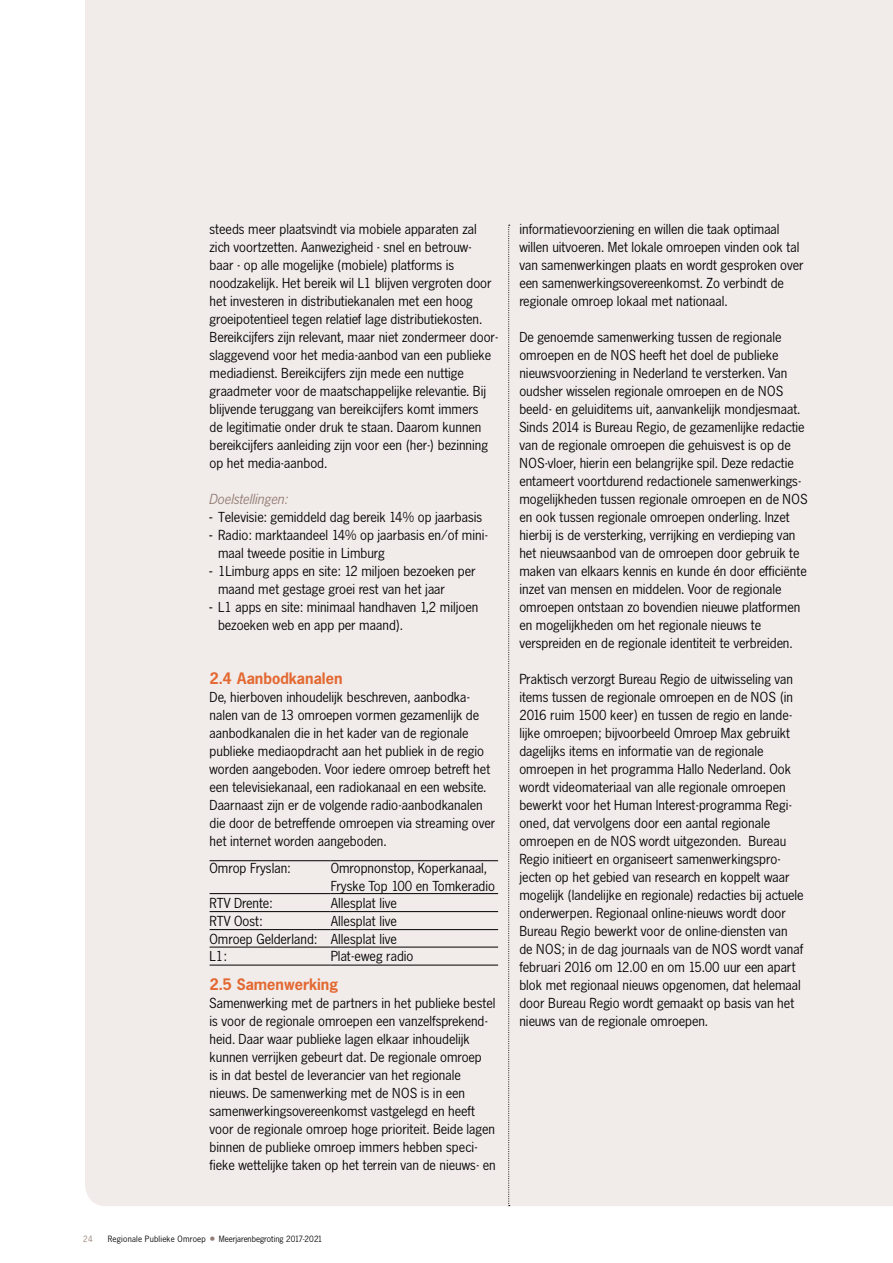
<style>
.page{position:relative;width:893px;height:1263px;background:#fff}
.page>*{position:absolute;margin:0;border:0;box-sizing:border-box;transform-origin:0 0}
.t1{font:700 16.5px "News Gothic BQ";color:#e36831}
.t2{font:14.4px/18px "News Gothic BQ";color:#000}
.t3{font:italic 14.4px "News Gothic BQ";color:#937c73}
.t4{font:9px "News Gothic BQ";color:#000}
.t5{font:9px "News Gothic BQ";color:#937c73}
.s1{font-family:"News Gothic Std"}
.s2{font-size:18px;color:#937c73}
</style>
<div class="page">
<div style="left:85px;top:0;width:808px;height:1206px;background:#f1ebe9"></div>
<svg style="left:508px;top:225px;width:2px;height:981px"></svg>
<hr style="left:210px;top:860px;width:121px;height:1px;background:#000">
<hr style="left:331px;top:860px;width:167px;height:1px;background:#000">
<hr style="left:210px;top:893px;width:121px;height:1px;background:#000">
<hr style="left:331px;top:893px;width:167px;height:1px;background:#000">
<hr style="left:210px;top:911px;width:121px;height:1px;background:#000">
<hr style="left:331px;top:911px;width:167px;height:1px;background:#000">
<hr style="left:210px;top:929px;width:121px;height:1px;background:#000">
<hr style="left:331px;top:929px;width:167px;height:1px;background:#000">
<hr style="left:210px;top:947px;width:121px;height:1px;background:#000">
<hr style="left:331px;top:947px;width:167px;height:1px;background:#000">
<hr style="left:210px;top:965px;width:121px;height:1px;background:#000">
<hr style="left:331px;top:965px;width:167px;height:1px;background:#000">
<p class="t2" style="left:210px;top:220px;width:290px">steeds meer plaatsvindt via mobiele apparaten zal zich voortzetten. Aanwezigheid - snel en betrouw&shy;baar - op alle mogelijke (mobiele) platforms is noodzakelijk. Het bereik wil L1 blijven vergroten door het investeren in distributiekanalen met een hoog groeipotentieel tegen relatief lage distributiekosten.<br>Bereikcijfers zijn relevant, maar niet zondermeer door&shy;slaggevend voor het media-aanbod van een publieke mediadienst. Bereikcijfers zijn mede een nuttige graadmeter voor de maatschappelijke relevantie. Bij blijvende teruggang van bereikcijfers komt immers<br>de legitimatie onder druk te staan. Daarom kunnen bereikcijfers aanleiding zijn voor een (her-) bezinning op het media-aanbod.</p>
<p class="t3" style="left:210px;top:491px;width:80px">Doelstellingen:</p>
<p class="t2" style="left:210px;top:508px;width:274px"><span class="s1">-</span> Televisie: gemiddeld dag bereik 14% op jaarbasis</p>
<p class="t2" style="left:218px;top:526px;width:271px;text-indent:-9px"><span class="s1">-</span> Radio: marktaandeel 14% op jaarbasis en/of mini&shy;maal tweede positie in Limburg</p>
<p class="t2" style="left:218px;top:562px;width:259px;text-indent:-9px"><span class="s1">-</span> 1Limburg apps en site: 12 miljoen bezoeken per maand met gestage groei rest van het jaar</p>
<p class="t2" style="left:218px;top:598px;width:262px;text-indent:-9px"><span class="s1">-</span> L1 apps en site: minimaal handhaven 1,2 miljoen bezoeken web en app per maand).</p>
<p class="t1" style="left:210px;top:669px;width:135px">2.4 Aanbodkanalen</p>
<p class="t2" style="left:210px;top:688px;width:287px">De, hierboven inhoudelijk beschreven, aanbodka&shy;nalen van de 13 omroepen vormen gezamenlijk de aanbodkanalen die in het kader van de regionale publieke mediaopdracht aan het publiek in de regio worden aangeboden. Voor iedere omroep betreft het een televisiekanaal, een radiokanaal en een website.<br>Daarnaast zijn er de volgende radio-aanbodkanalen die door de betreffende omroepen via streaming over het internet worden aangeboden.</p>
<p class="t2" style="left:210px;top:860px;width:82px">Omrop Fryslan:</p>
<p class="t2" style="left:331px;top:860px;width:166px">Omropnonstop, Koperkanaal,<br>Fryske Top 100 en Tomkeradio</p>
<p class="t2" style="left:210px;top:894px;width:64px">RTV Drente:</p>
<p class="t2" style="left:331px;top:894px;width:67px">Allesplat live</p>
<p class="t2" style="left:210px;top:912px;width:54px">RTV Oost:</p>
<p class="t2" style="left:210px;top:912px;width:189px;text-align:justify;text-indent:121px">Allesplat live Omroep Gelderland: Allesplat live L1:</p>
<p class="t2" style="left:331px;top:948px;width:84px">Plat-eweg radio</p>
<p class="t1" style="left:210px;top:975px;width:130px">2.5 Samenwerking</p>
<p class="t2" style="left:210px;top:994px;width:288px">Samenwerking met de partners in het publieke bestel is voor de regionale omroepen een vanzelfsprekend&shy;heid. Daar waar publieke lagen elkaar inhoudelijk kunnen verrijken gebeurt dat. De regionale omroep<br>is in dat bestel de leverancier van het regionale nieuws. De samenwerking met de NOS is in een samenwerkingsovereenkomst vastgelegd en heeft voor de regionale omroep hoge prioriteit. Beide lagen binnen de publieke omroep immers hebben speci&shy;fieke wettelijke taken op het terrein van de nieuws- en</p>
<p class="t2" style="left:519px;top:220px;width:286px">informatievoorziening en willen die taak optimaal willen uitvoeren. Met lokale omroepen vinden ook tal van samenwerkingen plaats en wordt gesproken over een samenwerkingsovereenkomst. Zo verbindt de regionale omroep lokaal met nationaal.</p>
<p class="t2" style="left:519px;top:328px;width:290px">De genoemde samenwerking tussen de regionale omroepen en de NOS heeft het doel de publieke nieuwsvoorziening in Nederland te versterken. Van oudsher wisselen regionale omroepen en de NOS beeld- en geluiditems uit, aanvankelijk mondjesmaat.<br>Sinds 2014 is Bureau Regio, de gezamenlijke redactie van de regionale omroepen die gehuisvest is op de NOS-vloer, hierin een belangrijke spil. Deze redactie entameert voortdurend redactionele samenwerkings&shy;mogelijkheden tussen regionale omroepen en de NOS en ook tussen regionale omroepen onderling. Inzet hierbij is de versterking, verrijking en verdieping van het nieuwsaanbod van de omroepen door gebruik te maken van elkaars kennis en kunde én door efficiënte inzet van mensen en middelen. Voor de regionale omroepen ontstaan zo bovendien nieuwe platformen en mogelijkheden om het regionale nieuws te verspreiden en de regionale identiteit te verbreiden.</p>
<p class="t2" style="left:519px;top:670px;width:286px">Praktisch verzorgt Bureau Regio de uitwisseling van items tussen de regionale omroepen en de NOS (in 2016 ruim 1500 keer) en tussen de regio en lande&shy;lijke omroepen; bijvoorbeeld Omroep Max gebruikt dagelijks items en informatie van de regionale omroepen in het programma Hallo Nederland. Ook wordt videomateriaal van alle regionale omroepen bewerkt voor het Human Interest-programma Regi&shy;oned, dat vervolgens door een aantal regionale omroepen en de NOS wordt uitgezonden. Bureau Regio initieert en organiseert samenwerkingspro&shy;jecten op het gebied van research en koppelt waar mogelijk (landelijke en regionale) redacties bij actuele onderwerpen. Regionaal online-nieuws wordt door Bureau Regio bewerkt voor de online-diensten van de NOS; in de dag journaals van de NOS wordt vanaf februari 2016 om 12.00 en om 15.00 uur een apart blok met regionaal nieuws opgenomen, dat helemaal door Bureau Regio wordt gemaakt op basis van het nieuws van de regionale omroepen.</p>
<p class="t5" style="left:83px;top:1234px;width:11px">24</p>
<p class="t4" style="left:108px;top:1234px;width:216px">Regionale Publieke Omroep <span class="s2">•</span> Meerjarenbegroting 2017-2021</p>
</div>
